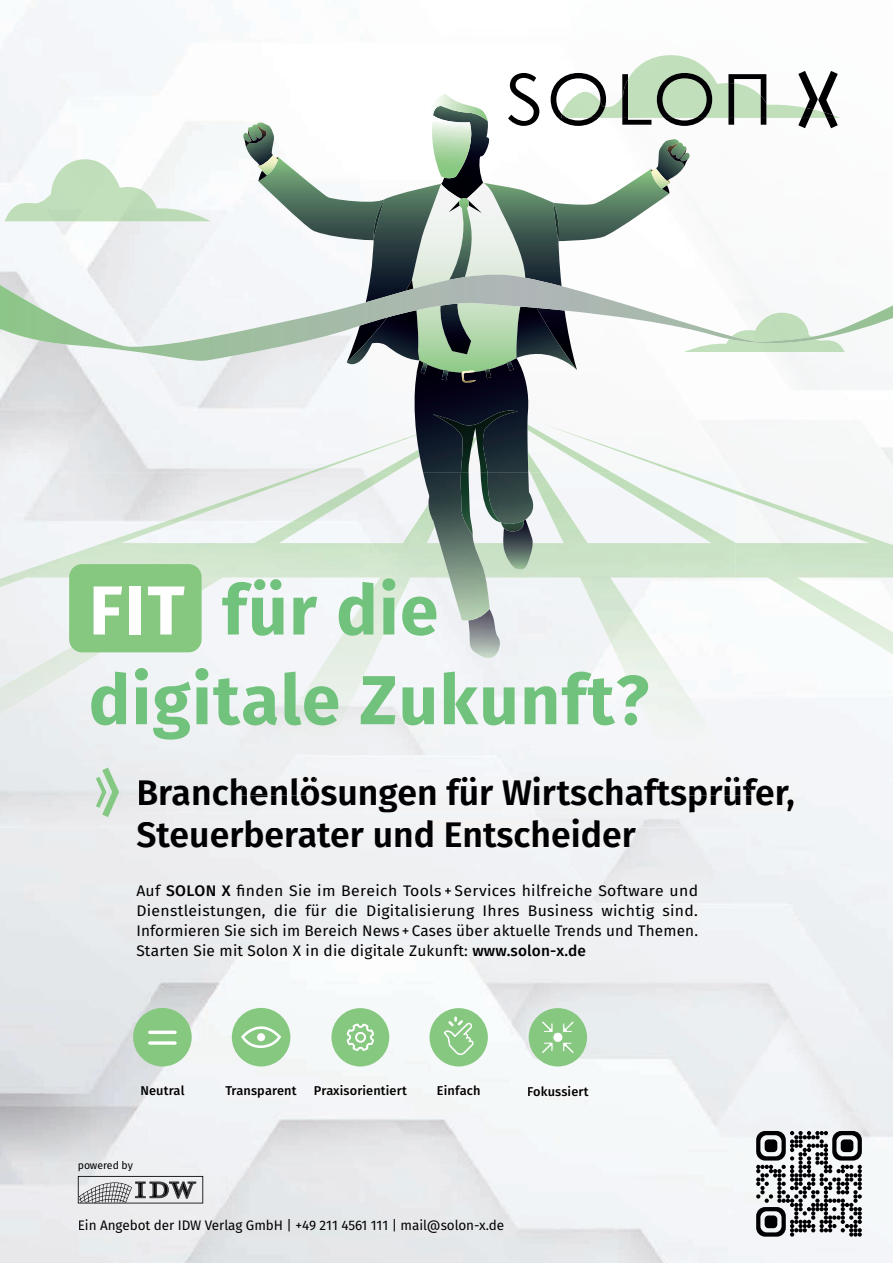
<style>
.page{position:relative;width:893px;height:1263px;background:#fff}
.page>*{position:absolute;margin:0;border:0;box-sizing:border-box;transform-origin:0 0}
.t1{font:700 69.3px/89.7px "Fira Sans";letter-spacing:.02em;color:#71c27c}
.t2{font:600 35.55px/42.6px "Fira Sans";color:#000002}
.t3{font:15.3px/20px "Fira Sans";letter-spacing:.01em;color:#000002;text-align:justify}
.t4{font:13.8px "Fira Sans";letter-spacing:-.005em;color:#000002}
.t5{font:500 12.75px "Fira Sans";letter-spacing:.01em;color:#000002}
.t6{font:10.65px "Fira Sans";letter-spacing:-.015em;color:#000002}
.s1{color:#fff}
.s2{font-weight:500}
</style>
<div class="page">
<div style="left:688px;top:699px;width:106px;height:564px;background:#f0f3f6"></div>
<div style="left:794px;top:699px;width:99px;height:564px;background:#f1f4f7"></div>
<svg style="left:736px;top:768px;width:5px;height:8px"></svg>
<img style="left:306px;top:438px;width:98px;height:35px">
<img style="left:404px;top:423px;width:300px;height:47px">
<img style="left:529px;top:470px;width:287px;height:47px">
<img style="left:736px;top:517px;width:157px;height:95px">
<img style="left:824px;top:612px;width:69px;height:42px">
<img style="left:656px;top:139px;width:34px;height:40px">
<img style="left:667px;top:143px;width:21px;height:24px">
<img style="left:442px;top:121px;width:47px;height:62px">
<img style="left:433px;top:94px;width:55px;height:27px">
<img style="left:432px;top:115px;width:46px;height:63px">
<img style="left:441px;top:183px;width:42px;height:92px">
<img style="left:242px;top:123px;width:32px;height:43px">
<img style="left:244px;top:125px;width:23px;height:22px">
<img style="left:474px;top:199px;width:8px;height:14px">
<img style="left:483px;top:169px;width:186px;height:106px">
<img style="left:258px;top:157px;width:183px;height:205px">
<img style="left:411px;top:361px;width:118px;height:112px">
<svg style="left:442px;top:369px;width:6px;height:11px"></svg>
<svg style="left:485px;top:369px;width:6px;height:9px"></svg>
<svg style="left:507px;top:361px;width:7px;height:10px"></svg>
<svg style="left:421px;top:362px;width:7px;height:12px"></svg>
<img style="left:462px;top:370px;width:14px;height:12px">
<img style="left:439px;top:198px;width:35px;height:77px">
<img style="left:651px;top:189px;width:18px;height:5px">
<img style="left:651px;top:168px;width:19px;height:21px">
<img style="left:258px;top:175px;width:20px;height:6px">
<img style="left:258px;top:155px;width:20px;height:20px">
<img style="left:347px;top:361px;width:72px;height:3px">
<img style="left:516px;top:361px;width:61px;height:9px">
<img style="left:553px;top:203px;width:8px;height:38px">
<img style="left:373px;top:199px;width:11px;height:41px">
<img style="left:433px;top:411px;width:85px;height:62px">
<img style="left:578px;top:55px;width:262px;height:63px">
<img style="left:5px;top:159px;width:206px;height:62px">
<img style="left:0;top:275px;width:893px;height:86px">
<img style="left:508px;top:73px;width:31px;height:53px">
<img style="left:551px;top:73px;width:55px;height:53px">
<img style="left:561px;top:102px;width:44px;height:16px">
<img style="left:622px;top:74px;width:29px;height:51px">
<img style="left:622px;top:79px;width:6px;height:39px">
<img style="left:664px;top:118px;width:41px;height:8px">
<img style="left:657px;top:73px;width:55px;height:45px">
<img style="left:728px;top:74px;width:38px;height:51px">
<img style="left:728px;top:83px;width:38px;height:35px">
<img style="left:798px;top:71px;width:40px;height:57px">
<svg style="left:802px;top:108px;width:11px;height:10px"></svg>
<svg style="left:824px;top:112px;width:10px;height:6px"></svg>
<div style="left:231px;top:884px;width:210px;height:13px;background:#eeeff0"></div>
<svg style="left:445px;top:888px;width:6px;height:6px"></svg>
<div style="left:455px;top:884px;width:243px;height:13px;background:#eff0f2"></div>
<div style="left:138px;top:904px;width:560px;height:15px;background:#eff0f2"></div>
<div style="left:138px;top:924px;width:261px;height:12px;background:#ececee"></div>
<svg style="left:403px;top:928px;width:6px;height:6px"></svg>
<div style="left:413px;top:924px;width:284px;height:12px;background:#eff0f2"></div>
<img style="left:141px;top:1086px;width:43px;height:9px">
<div style="left:133px;top:1008px;width:59px;height:58px;background:#87c881;border-radius:50%"></div>
<svg style="left:150px;top:1030px;width:25px;height:4px"></svg>
<svg style="left:150px;top:1041px;width:25px;height:4px"></svg>
<div style="left:232px;top:1008px;width:58px;height:58px;background:#87c881;border-radius:50%"></div>
<svg style="left:240px;top:1016px;width:43px;height:32px"></svg>
<div style="left:257px;top:1033px;width:8px;height:8px;background:#fff;border-radius:50%"></div>
<div style="left:331px;top:1008px;width:58px;height:58px;background:#87c881;border-radius:50%"></div>
<div style="left:529px;top:1008px;width:58px;height:58px;background:#87c881;border-radius:50%"></div>
<svg style="left:542px;top:1021px;width:32px;height:32px"></svg>
<div style="left:429px;top:1008px;width:59px;height:58px;background:#87c881;border-radius:50%"></div>
<svg style="left:444px;top:1016px;width:30px;height:39px"></svg>
<div style="left:79px;top:1219px;width:424px;height:14px;background:#e5e8ea"></div>
<svg style="left:756px;top:1131px;width:106px;height:105px"></svg>
<div style="left:765px;top:1215px;width:12px;height:13px;background:#000002;border-radius:4px"></div>
<img style="left:78px;top:1176px;width:125px;height:27px">
<img style="left:79px;top:1182px;width:53px;height:20px">
<img style="left:78px;top:1197px;width:48px;height:6px">
<img style="left:150px;top:1181px;width:46px;height:17px">
<img style="left:172px;top:1183px;width:22px;height:14px">
<img style="left:135px;top:1181px;width:11px;height:17px">
<img style="left:136px;top:1182px;width:9px;height:15px">
<img style="left:150px;top:473px;width:318px;height:152px">
<img style="left:523px;top:473px;width:213px;height:152px">
<img style="left:0;top:523px;width:151px;height:152px">
<img style="left:310px;top:624px;width:79px;height:102px">
<img style="left:601px;top:624px;width:82px;height:102px">
<div style="left:682px;top:687px;width:54px;height:89px;background:#f3f5f6"></div>
<svg style="left:249px;top:764px;width:8px;height:12px"></svg>
<div style="left:310px;top:725px;width:31px;height:51px;background:#eeeff1"></div>
<div style="left:649px;top:725px;width:34px;height:51px;background:#f3f4f6"></div>
<img style="left:468px;top:620px;width:34px;height:38px">
<img style="left:423px;top:473px;width:115px;height:147px">
<img style="left:460px;top:473px;width:41px;height:62px">
<img style="left:501px;top:520px;width:23px;height:11px">
<div style="left:69px;top:564px;width:133px;height:88px;background:#87c881;border-radius:13px"></div>
<div style="left:139px;top:776px;width:655px;height:36px;background:#f0f1f2"></div>
<div style="left:237px;top:776px;width:516px;height:19px;background:#f3f3f4"></div>
<div style="left:137px;top:819px;width:499px;height:29px;background:#f0f2f3"></div>
<svg style="left:96px;top:767px;width:23px;height:50px"></svg>
<svg style="left:346px;top:1023px;width:28px;height:28px"></svg>
<h1 class="t1" style="left:89px;top:571px;width:562px"><span class="s1">FIT</span> für die digitale Zukunft?</h1>
<h2 class="t2" style="left:136px;top:774px;width:660px">Branchenlösungen für Wirtschaftsprüfer,<br>Steuerberater und Entscheider</h2>
<p class="t3" style="left:136px;top:882px;width:563px">Auf <span class="s2">SOLON X</span> finden Sie im Bereich Tools + Services hilfreiche Software und Dienstleistungen, die für die Digitalisierung Ihres Business wichtig sind.<br>Informieren Sie sich im Bereich News + Cases über aktuelle Trends und Themen.<br>Starten Sie mit Solon X in die digitale Zukunft: <span class="s2">www.solon-x.de</span></p>
<p class="t5" style="left:140px;top:1083px;width:46px">Neutral</p>
<p class="t5" style="left:226px;top:1083px;width:73px">Transparent</p>
<p class="t5" style="left:314px;top:1083px;width:95px">Praxisorientiert</p>
<p class="t5" style="left:437px;top:1083px;width:45px">Einfach</p>
<p class="t5" style="left:527px;top:1084px;width:63px">Fokussiert</p>
<p class="t6" style="left:78px;top:1160px;width:57px">powered by</p>
<p class="t4" style="left:78px;top:1220px;width:428px">Ein Angebot der IDW Verlag GmbH | +49 211 4561 111 | mail@solon-x.de</p>
</div>
